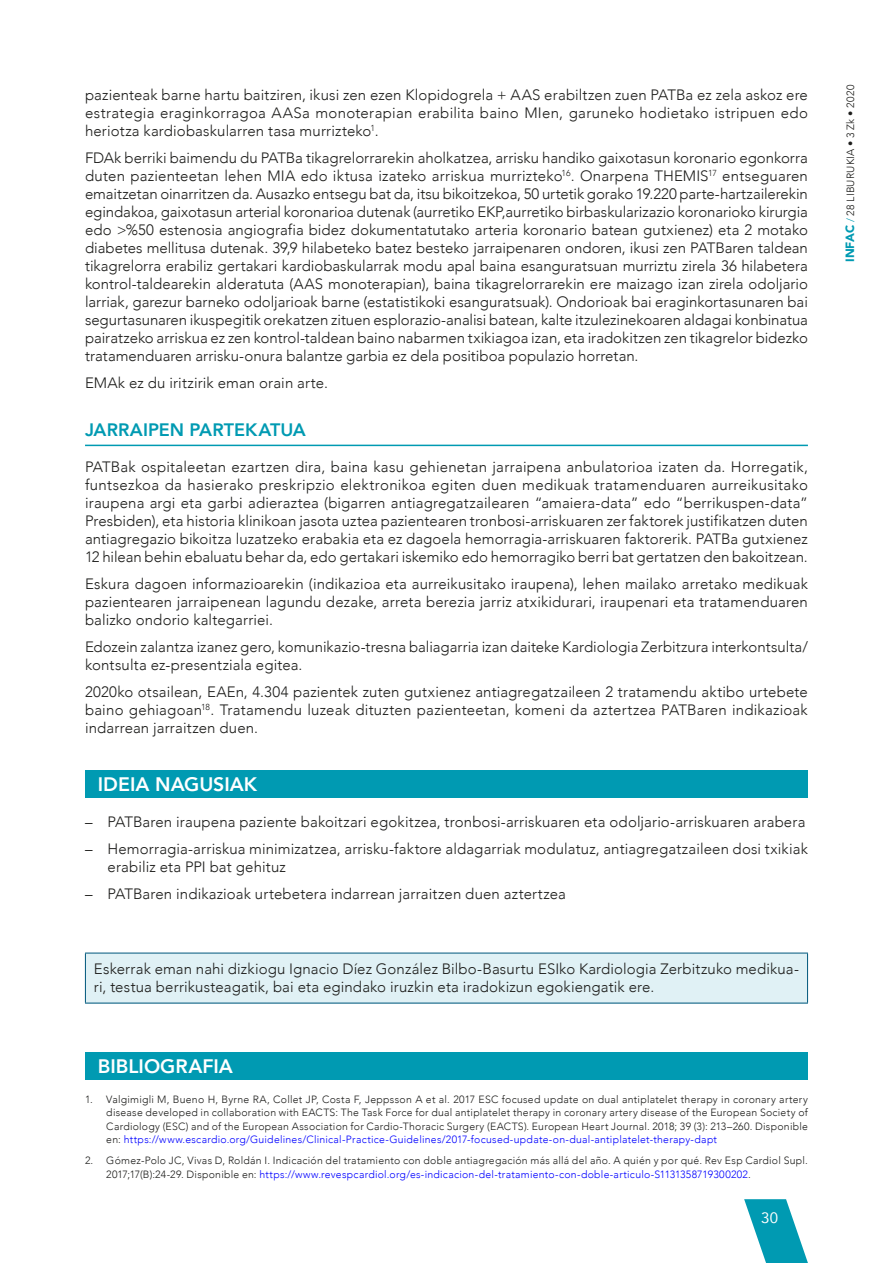
<style>
.page{position:relative;width:893px;height:1263px;background:#fff}
.page>*{position:absolute;margin:0;border:0;box-sizing:border-box;transform-origin:0 0}
.Titulo1{font:800 19.5px "Avenir";color:#fff}
.Titulo2{font:800 18px "Avenir";color:#009ab2}
.Texto_general{font:300 15px/18px "Avenir";letter-spacing:.005em;color:#1d1d1b;text-align:justify}
.t1{font:15px "Avenir";color:#fff}
.Texto_bibliografia{font:300 10.5px/13.5px "Avenir";letter-spacing:.025em;color:#1d1d1b;text-align:justify}
.s1{color:#00f}
.s2{font-weight:900;font-size:12px;color:#009ab2}
.s3{color:#009ab2}
</style>
<div class="page">
<hr style="left:85px;top:445px;width:723px;height:1px;background:#009ab2">
<div style="left:85px;top:770px;width:723px;height:27px;background:#009ab2"></div>
<div style="left:85px;top:1052px;width:723px;height:28px;background:#009ab2"></div>
<div style="left:85px;top:953px;width:722px;height:50px;background:#e0f1f5"></div>
<hr style="left:85px;top:953px;width:723px;height:1px;background:#00577b">
<hr style="left:85px;top:953px;width:1px;height:50px;background:#00577b">
<hr style="left:807px;top:953px;width:1px;height:50px;background:#00577b">
<hr style="left:85px;top:1003px;width:723px;height:1px;background:#00577b">
<svg style="left:744px;top:1199px;width:64px;height:64px"></svg>
<p class="Texto_general" style="left:85px;top:86px;width:724px">pazienteak barne hartu baitziren, ikusi zen ezen Klopidogrela + AAS erabiltzen zuen PATBa ez zela askoz ere estrategia eraginkorragoa AASa monoterapian erabilita baino MIen, garuneko hodietako istripuen edo heriotza kardiobaskularren tasa murrizteko<sup>1</sup>.</p>
<p class="Texto_general" style="left:85px;top:149px;width:724px">FDAk berriki baimendu du PATBa tikagrelorrarekin aholkatzea, arrisku handiko gaixotasun koronario egonkorra duten pazienteetan lehen MIA edo iktusa izateko arriskua murrizteko<sup>16</sup>. Onarpena THEMIS<sup>17</sup> entseguaren emaitzetan oinarritzen da. Ausazko entsegu bat da, itsu bikoitzekoa, 50 urtetik gorako 19.220 parte-hartzailerekin egindakoa, gaixotasun arterial koronarioa dutenak (aurretiko EKP,aurretiko birbaskularizazio koronarioko kirurgia edo &gt;%50 estenosia angiografia bidez dokumentatutako arteria koronario batean gutxienez) eta 2 motako diabetes mellitusa dutenak. 39,9 hilabeteko batez besteko jarraipenaren ondoren, ikusi zen PATBaren taldean tikagrelorra erabiliz gertakari kardiobaskularrak modu apal baina esanguratsuan murriztu zirela 36 hilabetera kontrol-taldearekin alderatuta (AAS monoterapian), baina tikagrelorrarekin ere maizago izan zirela odoljario larriak, garezur barneko odoljarioak barne (estatistikoki esanguratsuak). Ondorioak bai eraginkortasunaren bai segurtasunaren ikuspegitik orekatzen zituen esplorazio-analisi batean, kalte itzulezinekoaren aldagai konbinatua pairatzeko arriskua ez zen kontrol-taldean baino nabarmen txikiagoa izan, eta iradokitzen zen tikagrelor bidezko tratamenduaren arrisku-onura balantze garbia ez dela positiboa populazio horretan.</p>
<p class="Texto_general" style="left:85px;top:374px;width:244px">EMAk ez du iritzirik eman orain arte.</p>
<p class="Titulo2" style="left:85px;top:416px;width:222px">JARRAIPEN PARTEKATUA</p>
<p class="Texto_general" style="left:85px;top:458px;width:724px">PATBak ospitaleetan ezartzen dira, baina kasu gehienetan jarraipena anbulatorioa izaten da. Horregatik, funtsezkoa da hasierako preskripzio elektronikoa egiten duen medikuak tratamenduaren aurreikusitako iraupena argi eta garbi adieraztea (bigarren antiagregatzailearen “amaiera-data” edo “berrikuspen-data” Presbiden), eta historia klinikoan jasota uztea pazientearen tronbosi-arriskuaren zer faktorek justifikatzen duten antiagregazio bikoitza luzatzeko erabakia eta ez dagoela hemorragia-arriskuaren faktorerik. PATBa gutxienez 12 hilean behin ebaluatu behar da, edo gertakari iskemiko edo hemorragiko berri bat gertatzen den bakoitzean.</p>
<p class="Texto_general" style="left:85px;top:575px;width:724px">Eskura dagoen informazioarekin (indikazioa eta aurreikusitako iraupena), lehen mailako arretako medikuak pazientearen jarraipenean lagundu dezake, arreta berezia jarriz atxikidurari, iraupenari eta tratamenduaren balizko ondorio kaltegarriei.</p>
<p class="Texto_general" style="left:85px;top:638px;width:724px">Edozein zalantza izanez gero, komunikazio-tresna baliagarria izan daiteke Kardiologia Zerbitzura interkontsulta/ kontsulta ez-presentziala egitea.</p>
<p class="Texto_general" style="left:85px;top:683px;width:724px">2020ko otsailean, EAEn, 4.304 pazientek zuten gutxienez antiagregatzaileen 2 tratamendu aktibo urtebete baino gehiagoan<sup>18</sup>. Tratamendu luzeak dituzten pazienteetan, komeni da aztertzea PATBaren indikazioak indarrean jarraitzen duen.</p>
<p class="Titulo1" style="left:98px;top:769px;width:161px">IDEIA NAGUSIAK</p>
<p class="Texto_general" style="left:85px;top:812px;width:722px">– PATBaren iraupena paziente bakoitzari egokitzea, tronbosi-arriskuaren eta odoljario-arriskuaren arabera</p>
<p class="Texto_general" style="left:108px;top:839px;width:702px;text-indent:-22px">– Hemorragia-arriskua minimizatzea, arrisku-faktore aldagarriak modulatuz, antiagregatzaileen dosi txikiak erabiliz eta PPI bat gehituz</p>
<p class="Texto_general" style="left:85px;top:884px;width:482px">– PATBaren indikazioak urtebetera indarrean jarraitzen duen aztertzea</p>
<p class="Texto_general" style="left:94px;top:960px;width:707px">Eskerrak eman nahi dizkiogu Ignacio Díez González Bilbo-Basurtu ESIko Kardiologia Zerbitzuko medikua&shy;ri, testua berrikusteagatik, bai eta egindako iruzkin eta iradokizun egokiengatik ere.</p>
<p class="Titulo1" style="left:98px;top:1051px;width:137px">BIBLIOGRAFIA</p>
<p class="Texto_bibliografia" style="left:106px;top:1092px;width:703px;text-indent:-21px">1. Valgimigli M, Bueno H, Byrne RA, Collet JP, Costa F, Jeppsson A et al. 2017 ESC focused update on dual antiplatelet therapy in coronary artery disease developed in collaboration with EACTS: The Task Force for dual antiplatelet therapy in coronary artery disease of the European Society of Cardiology (ESC) and of the European Association for Cardio-Thoracic Surgery (EACTS). European Heart Journal. 2018; 39 (3): 213–260. Disponible en: <span class="s1">https://www.escardio.org/Guidelines/Clinical-Practice-Guidelines/2017-focused-update-on-dual-antiplatelet-therapy-dapt</span></p>
<p class="Texto_bibliografia" style="left:106px;top:1154px;width:703px;text-indent:-21px">2. Gómez-Polo JC, Vivas D, Roldán I. Indicación del tratamiento con doble antiagregación más allá del año. A quién y por qué. Rev Esp Cardiol Supl.<br>2017;17(B):24-29. Disponible en: <span class="s1">https://www.revespcardiol.org/es-indicacion-del-tratamiento-con-doble-articulo-S1131358719300202</span>.</p>
<p class="t1" style="left:761px;top:1206px;width:18px">30</p>
<p class="Texto_bibliografia" style="left:844px;top:262px;width:179px;rotate:-90deg"><span class="s2">INFAC</span> <span class="s3">/</span> 28 LIBURUKIA • 3 Zk • 2020</p>
</div>
